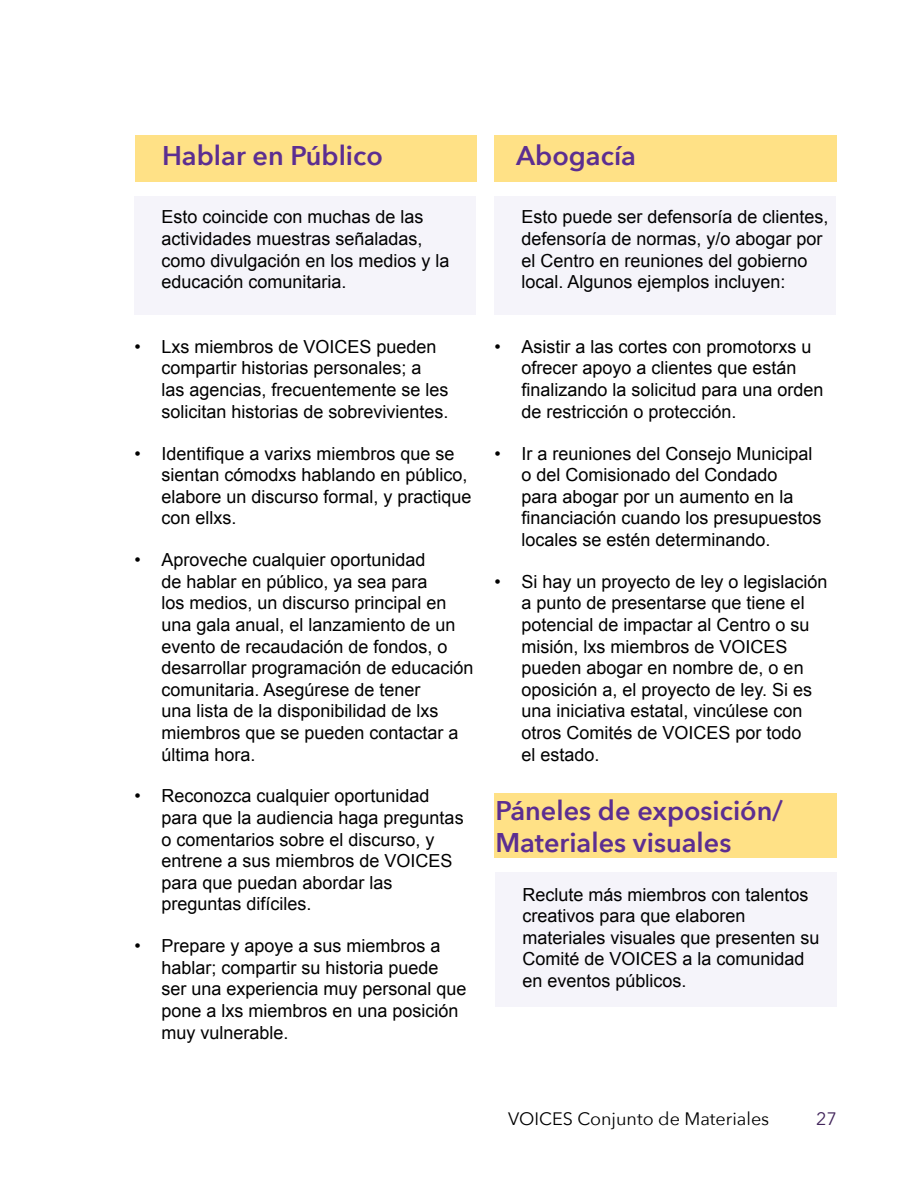
<style>
.page{position:relative;width:918px;height:1188px;background:#fff}
.page>*{position:absolute;margin:0;border:0;box-sizing:border-box;transform-origin:0 0}
.t1{font:600 27px/32.4px "Avenir Next";color:#5c2e91}
.t2{font:18px/21.6px "Arial";color:#000}
.t3{font:18px "Avenir Next";color:#000}
.t4{font:18px "Avenir Next";color:#42255b}
</style>
<div class="page">
<div style="left:495px;top:872px;width:342px;height:135px;background:#f5f4fa"></div>
<div style="left:494px;top:196px;width:342px;height:119px;background:#f5f4fa"></div>
<div style="left:494px;top:135px;width:343px;height:47px;background:#ffe186"></div>
<div style="left:134px;top:196px;width:342px;height:119px;background:#f5f4fa"></div>
<div style="left:135px;top:135px;width:341px;height:47px;background:#ffe186"></div>
<div style="left:494px;top:793px;width:343px;height:65px;background:#ffe186"></div>
<h1 class="t1" style="left:162px;top:138px;width:222px">Hablar en Público</h1>
<p class="t2" style="left:162px;top:207px;width:290px">Esto coincide con muchas de las actividades muestras señaladas, como divulgación en los medios y la educación comunitaria.</p>
<p class="t2" style="left:161px;top:336px;width:289px;text-indent:-27px">• Lxs miembros de VOICES pueden compartir historias personales; a las agencias, frecuentemente se les solicitan historias de sobrevivientes.</p>
<p class="t2" style="left:161px;top:443px;width:312px;text-indent:-27px">• Identifique a varixs miembros que se sientan cómodxs hablando en público, elabore un discurso formal, y practique con ellxs.</p>
<p class="t2" style="left:161px;top:549px;width:314px;text-indent:-27px">• Aproveche cualquier oportunidad<br>de hablar en público, ya sea para<br>los medios, un discurso principal en una gala anual, el lanzamiento de un evento de recaudación de fondos, o desarrollar programación de educación comunitaria. Asegúrese de tener<br>una lista de la disponibilidad de lxs miembros que se pueden contactar a última hora.</p>
<p class="t2" style="left:161px;top:786px;width:304px;text-indent:-27px">• Reconozca cualquier oportunidad para que la audiencia haga preguntas o comentarios sobre el discurso, y entrene a sus miembros de VOICES para que puedan abordar las preguntas difíciles.</p>
<p class="t2" style="left:161px;top:935px;width:307px;text-indent:-27px">• Prepare y apoye a sus miembros a hablar; compartir su historia puede ser una experiencia muy personal que pone a lxs miembros en una posición muy vulnerable.</p>
<h1 class="t1" style="left:516px;top:138px;width:121px">Abogacía</h1>
<p class="t2" style="left:521px;top:207px;width:309px">Esto puede ser defensoría de clientes, defensoría de normas, y/o abogar por el Centro en reuniones del gobierno local. Algunos ejemplos incluyen:</p>
<p class="t2" style="left:521px;top:336px;width:304px;text-indent:-27px">• Asistir a las cortes con promotorxs u ofrecer apoyo a clientes que están finalizando la solicitud para una orden de restricción o protección.</p>
<p class="t2" style="left:521px;top:443px;width:302px;text-indent:-27px">• Ir a reuniones del Consejo Municipal o del Comisionado del Condado<br>para abogar por un aumento en la financiación cuando los presupuestos locales se estén determinando.</p>
<p class="t2" style="left:521px;top:571px;width:308px;text-indent:-27px">• Si hay un proyecto de ley o legislación a punto de presentarse que tiene el potencial de impactar al Centro o su misión, lxs miembros de VOICES pueden abogar en nombre de, o en oposición a, el proyecto de ley. Si es una iniciativa estatal, vincúlese con otros Comités de VOICES por todo<br>el estado.</p>
<h1 class="t1" style="left:495px;top:793px;width:289px">Páneles de exposición/<br>Materiales visuales</h1>
<p class="t2" style="left:522px;top:884px;width:299px">Reclute más miembros con talentos creativos para que elaboren materiales visuales que presenten su<br>Comité de VOICES a la comunidad en eventos públicos.</p>
<p class="t3" style="left:508px;top:1104px;width:263px">VOICES Conjunto de Materiales</p>
<p class="t4" style="left:816px;top:1104px;width:22px">27</p>
</div>
